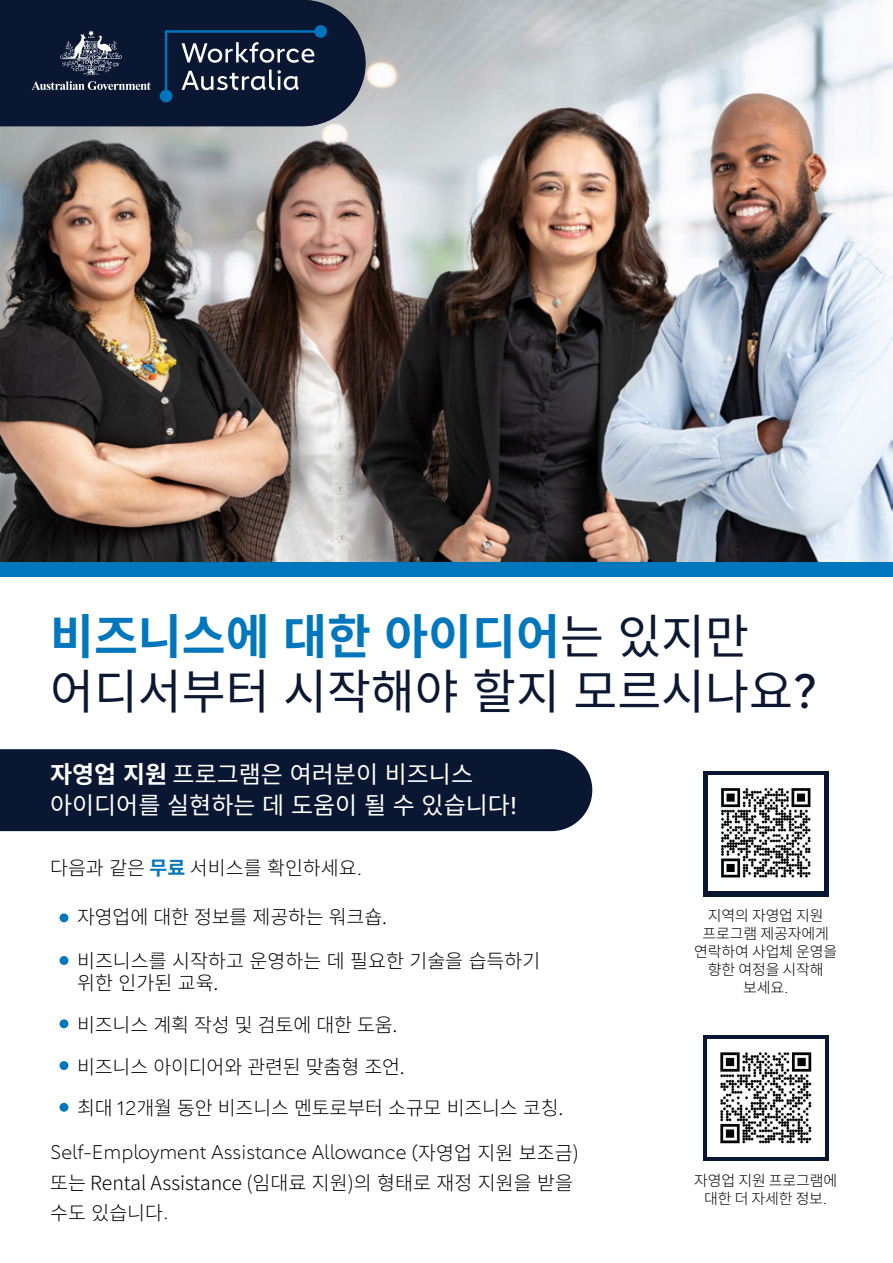
<style>
.page{position:relative;width:893px;height:1263px;background:#fff}
.page>*{position:absolute;margin:0;border:0;box-sizing:border-box;transform-origin:0 0}
.t1{font:47.7px/54.9px "Noto Sans CJ Kkr";color:#0c1832}
.t2{font:24px/31.5px "Noto Sans CJ Kkr";color:#fff}
.t3{font:300 19.5px/30.3px "Noto Sans CJ Kkr";color:#000101}
.t4{font:300 15px/18px "Noto Sans CJ Kkr";letter-spacing:-.01em;color:#000101;text-align:center}
.s1{font-weight:700;color:#0076bd}
.s2{font-family:"Carnero"}
.s3{font-weight:700}
</style>
<div class="page">
<img style="left:0;top:0;width:893px;height:562px">
<div style="left:0;top:562px;width:893px;height:14px;background:#0076bd"></div>
<div style="left:0;top:749px;width:592px;height:82px;background:#0a1732"></div>
<div style="left:703px;top:771px;width:125px;height:125px;background:#0a1732"></div>
<img style="left:708px;top:775px;width:115px;height:115px">
<svg style="left:703px;top:1035px;width:125px;height:126px;fill:#0a1732"></svg>
<svg style="left:357px;top:0;width:9px;height:126px"></svg>
<svg style="left:0;top:0;width:357px;height:126px;background:#1b2944"></svg>
<div style="left:60px;top:913px;width:8px;height:9px;background:#0076bd;border-radius:50%"></div>
<div style="left:60px;top:956px;width:8px;height:9px;background:#0076bd;border-radius:50%"></div>
<div style="left:60px;top:1019px;width:8px;height:9px;background:#0076bd;border-radius:50%"></div>
<div style="left:60px;top:1061px;width:8px;height:9px;background:#0076bd;border-radius:50%"></div>
<div style="left:60px;top:1103px;width:8px;height:9px;background:#0076bd;border-radius:50%"></div>
<img style="left:707px;top:1040px;width:117px;height:116px">
<h1 class="t1" style="left:50px;top:610px;width:768px"><span class="s1">비즈니스에 대한 아이디어</span>는 있지만 어디서부터 시작해야 할지 모르시나요<span class="s2">?</span></h1>
<h2 class="t2" style="left:50px;top:759px;width:469px"><span class="s3">자영업 지원</span> 프로그램은 여러분이 비즈니스 아이디어를 실현하는 데 도움이 될 수 있습니다<span class="s2">!</span></h2>
<p class="t3" style="left:50px;top:853px;width:314px">다음과 같은 <span class="s1">무료</span> 서비스를 확인하세요<span class="s2">.</span></p>
<p class="t3" style="left:77px;top:902px;width:311px">자영업에 대한 정보를 제공하는 워크숍.</p>
<p class="t3" style="left:77px;top:950px;width:465px;line-height:22.5px">비즈니스를 시작하고 운영하는 데 필요한 기술을 습득하기 위한 인가된 교육.</p>
<p class="t3" style="left:77px;top:1010px;width:322px">비즈니스 계획 작성 및 검토에 대한 도움.</p>
<p class="t3" style="left:77px;top:1052px;width:329px">비즈니스 아이디어와 관련된 맞춤형 조언.</p>
<p class="t3" style="left:77px;top:1093px;width:488px">최대 <span class="s2">12</span>개월 동안 비즈니스 멘토로부터 소규모 비즈니스 코칭.</p>
<p class="t3" style="left:50px;top:1137px;width:530px"><span class="s2">Self-Employment Assistance Allowance (</span>자영업 지원 보조금) 또는 Rental Assistance (임대료 지원)의 형태로 재정 지원을 받을 수도 있습니다<span class="s2">.</span></p>
<p class="t4" style="left:694px;top:907px;width:145px">지역의 자영업 지원 프로그램 제공자에게 연락하여 사업체 운영을 향한 여정을 시작해 보세요<span class="s2">.</span></p>
<p class="t4" style="left:694px;top:1172px;width:145px">자영업 지원 프로그램에 대한 더 자세한 정보<span class="s2">.</span></p>
</div>
